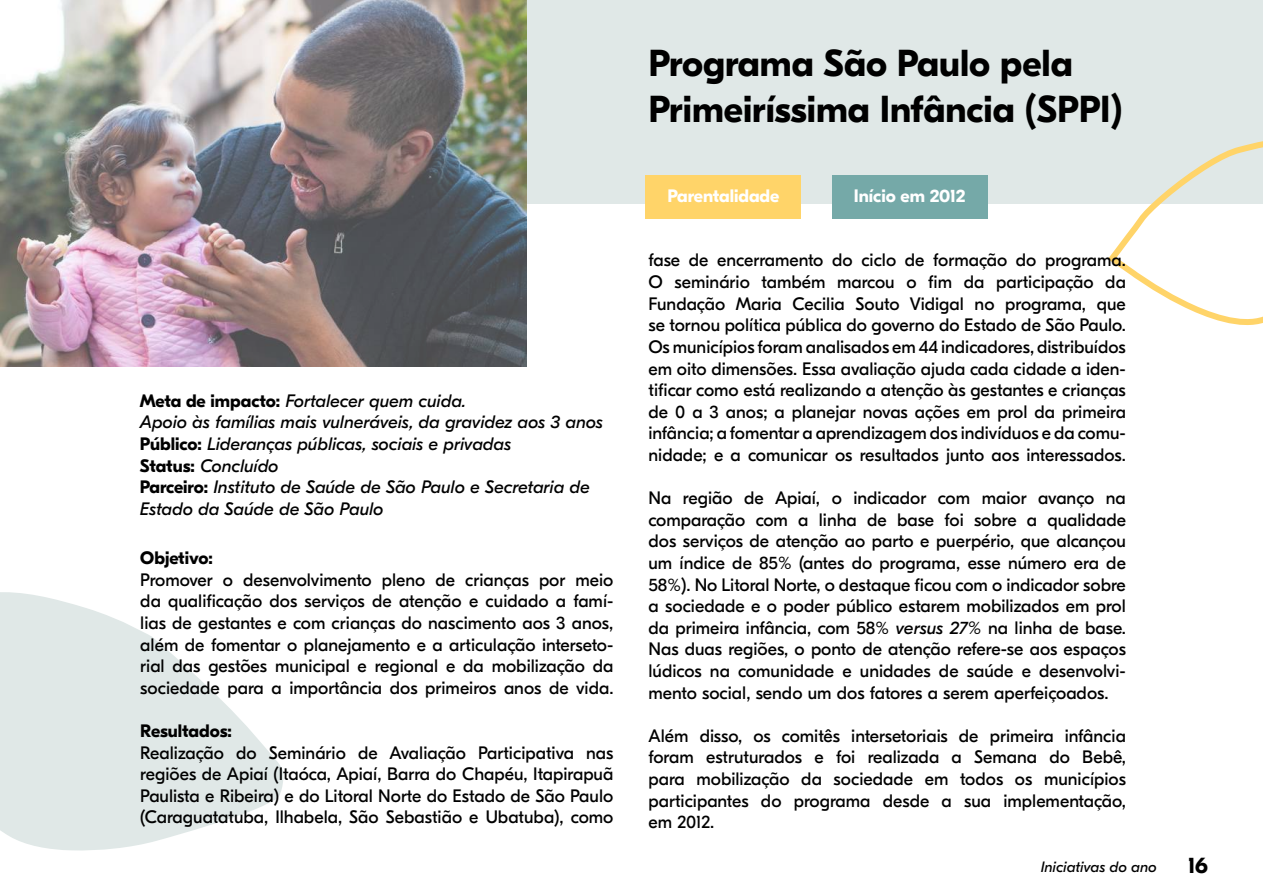
<style>
.page{position:relative;width:1263px;height:893px;background:#fff}
.page>*{position:absolute;margin:0;border:0;box-sizing:border-box;transform-origin:0 0}
.t1{font:700 37.5px/45px "GT Eesti Display";color:#000}
.t2{font:700 22.5px "GT Eesti Display";color:#000}
.t3{font:18px/21.6px "GT Eesti Display";color:#000;text-align:justify}
.t4{font:italic 18px/21.6px "GT Eesti Display";color:#000}
.t5{font:700 18px "GT Eesti Display";color:#fff}
.t6{font:700 18px "GT Eesti Display";color:#000}
.t7{font:italic 15px "GT Eesti Display";color:#000}
.s1{font-weight:700;font-style:normal}
.s2{font-style:italic}
</style>
<div class="page">
<svg style="left:0;top:592px;width:284px;height:259px;fill:#e0e8e7"></svg>
<div style="left:0;top:0;width:1263px;height:203px;background:#e0e8e7"></div>
<img style="left:0;top:0;width:527px;height:366px">
<div style="left:645px;top:175px;width:156px;height:44px;background:#ffd469"></div>
<div style="left:832px;top:175px;width:155px;height:44px;background:#75a9a8"></div>
<svg style="left:1106px;top:141px;width:157px;height:184px"></svg>
<p class="t4" style="left:140px;top:390px;width:465px"><span class="s1">Meta de impacto:</span> Fortalecer quem cuida.<br>Apoio às famílias mais vulneráveis, da gravidez aos 3 anos <span class="s1">Público:</span> Lideranças públicas, sociais e privadas<br><span class="s1">Status:</span> Concluído<br><span class="s1">Parceiro:</span> Instituto de Saúde de São Paulo e Secretaria de Estado da Saúde de São Paulo</p>
<p class="t6" style="left:140px;top:548px;width:74px">Objetivo:</p>
<p class="t3" style="left:140px;top:569px;width:475px">Promover o desenvolvimento pleno de crianças por meio da qualificação dos serviços de atenção e cuidado a famí&shy;lias de gestantes e com crianças do nascimento aos 3 anos, além de fomentar o planejamento e a articulação interseto&shy;rial das gestões municipal e regional e da mobilização da sociedade para a importância dos primeiros anos de vida.</p>
<p class="t6" style="left:140px;top:721px;width:93px">Resultados:</p>
<p class="t3" style="left:140px;top:742px;width:475px">Realização do Seminário de Avaliação Participativa nas regiões de Apiaí (Itaóca, Apiaí, Barra do Chapéu, Itapirapuã Paulista e Ribeira) e do Litoral Norte do Estado de São Paulo (Caraguatatuba, Ilhabela, São Sebastião e Ubatuba), como</p>
<h1 class="t1" style="left:648px;top:42px;width:476px">Programa São Paulo pela<br>Primeiríssima Infância (SPPI)</h1>
<p class="t5" style="left:667px;top:185px;width:114px">Parentalidade</p>
<p class="t5" style="left:854px;top:185px;width:113px">Início em 2012</p>
<p class="t3" style="left:648px;top:250px;width:479px">fase de encerramento do ciclo de formação do programa.<br>O seminário também marcou o fim da participação da Fundação Maria Cecilia Souto Vidigal no programa, que se tornou política pública do governo do Estado de São Paulo.<br>Os municípios foram analisados em 44 indicadores, distribuídos em oito dimensões. Essa avaliação ajuda cada cidade a iden&shy;tificar como está realizando a atenção às gestantes e crianças de 0 a 3 anos; a planejar novas ações em prol da primeira infância; a fomentar a aprendizagem dos indivíduos e da comu&shy;nidade; e a comunicar os resultados junto aos interessados.</p>
<p class="t3" style="left:648px;top:488px;width:479px">Na região de Apiaí, o indicador com maior avanço na comparação com a linha de base foi sobre a qualidade dos serviços de atenção ao parto e puerpério, que alcançou um índice de 85% (antes do programa, esse número era de 58%). No Litoral Norte, o destaque ficou com o indicador sobre a sociedade e o poder público estarem mobilizados em prol da primeira infância, com 58% <span class="s2">versus 27%</span> na linha de base.<br>Nas duas regiões, o ponto de atenção refere-se aos espaços lúdicos na comunidade e unidades de saúde e desenvolvi&shy;mento social, sendo um dos fatores a serem aperfeiçoados.</p>
<p class="t3" style="left:648px;top:725px;width:479px">Além disso, os comitês intersetoriais de primeira infância foram estruturados e foi realizada a Semana do Bebê, para mobilização da sociedade em todos os municípios participantes do programa desde a sua implementação, em 2012.</p>
<p class="t7" style="left:1041px;top:859px;width:117px">Iniciativas do ano</p>
<p class="t2" style="left:1188px;top:853px;width:21px">16</p>
</div>
